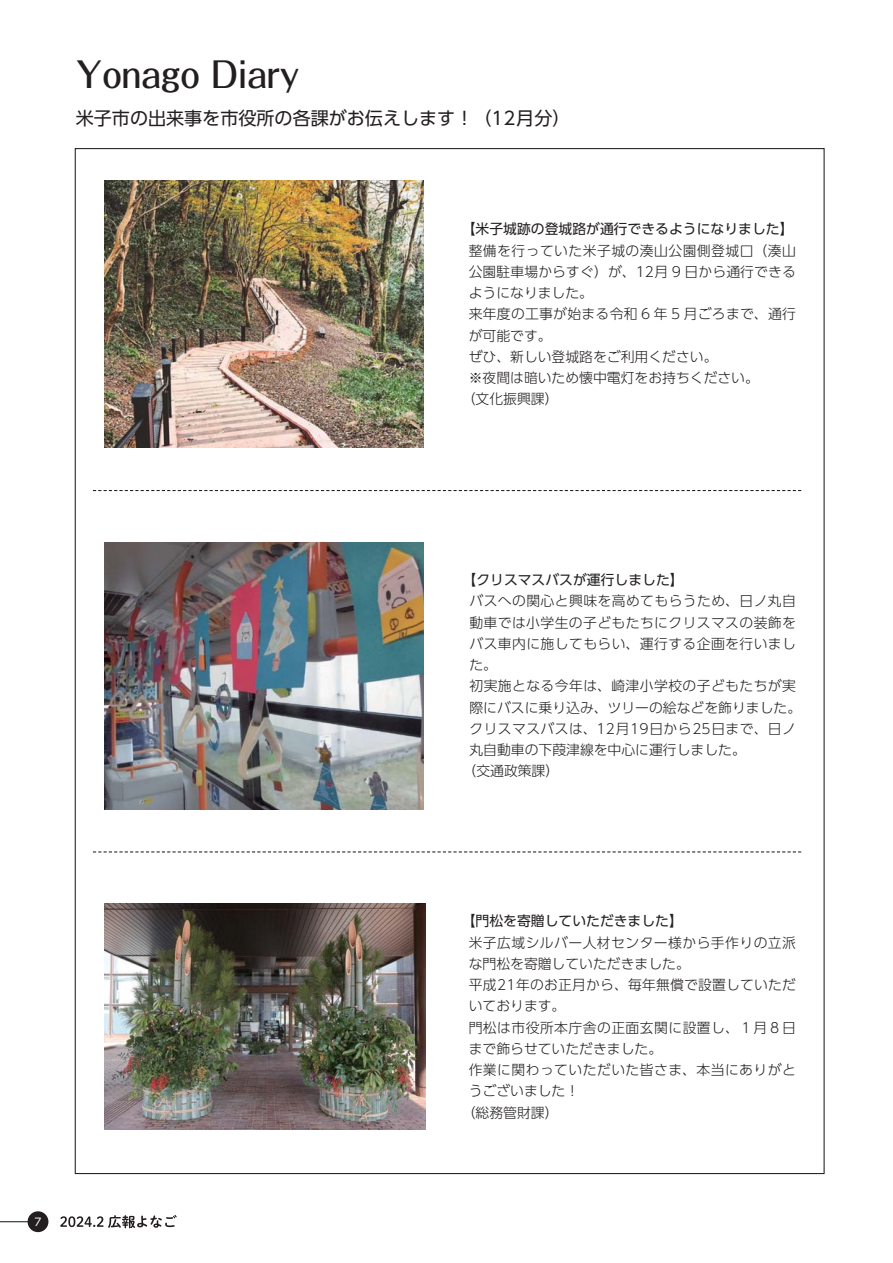
<style>
.page{position:relative;width:893px;height:1263px;background:#fff}
.page>*{position:absolute;margin:0;border:0;box-sizing:border-box;transform-origin:0 0}
.t1{font:35.1px "Folk Pro Medium 90 msp RKSJ H";color:#231f20}
.t2{font:18px "UD Shin Go Pro Regular 90 msp RKSJ H";color:#231f20}
.t3{font:13.8px "UD Shin Go Pro Light 90 msp RKSJ H";letter-spacing:.025em;color:#231f20}
.t4{font:13.8px "UD Shin Go Pro Light 90 msp RKSJ H";color:#231f20}
.t5{font:13.8px "UD Shin Go Pro Regular 90 msp RKSJ H";color:#231f20}
.t6{font:10.65px "UD Shin Go Pro Regular 90 msp RKSJ H";color:#fff}
</style>
<div class="page">
<svg style="left:60px;top:1215px;width:117px;height:13px"></svg>
<svg style="left:93px;top:490px;width:708px;height:1px"></svg>
<svg style="left:93px;top:851px;width:708px;height:1px"></svg>
<img style="left:105px;top:181px;width:319px;height:267px">
<img style="left:105px;top:542px;width:319px;height:267px">
<img style="left:105px;top:904px;width:321px;height:226px">
<hr style="left:0;top:1221px;width:30px;height:1px;background:#231f20">
<div style="left:28px;top:1211px;width:20px;height:21px;background:#231f20;border-radius:50%"></div>
<h1 class="t1" style="left:76px;top:62px;width:225px">Yonago Diary</h1>
<h2 class="t2" style="left:76px;top:112px;width:496px">米子市の出来事を市役所の各課がお伝えします！（12月分）</h2>
<p class="t5" style="left:462px;top:224px;width:333px">【米子城跡の登城路が通行できるようになりました】</p>
<p class="t3" style="left:469px;top:245px;width:329px">整備を行っていた米子城の湊山公園側登城口（湊山</p>
<p class="t3" style="left:469px;top:266px;width:329px">公園駐車場からすぐ）が、12月 9 日から通行できる</p>
<p class="t4" style="left:469px;top:288px;width:126px">ようになりました。</p>
<p class="t3" style="left:469px;top:309px;width:329px">来年度の工事が始まる令和 6 年 5 月ごろまで、通行</p>
<p class="t3" style="left:469px;top:330px;width:84px">が可能です。</p>
<p class="t4" style="left:469px;top:352px;width:250px">ぜひ、新しい登城路をご利用ください。</p>
<p class="t4" style="left:469px;top:373px;width:292px">※夜間は暗いため懐中電灯をお持ちください。</p>
<p class="t3" style="left:462px;top:394px;width:98px">（文化振興課）</p>
<p class="t6" style="left:35px;top:1218px;width:9px">7</p>
<p class="t5" style="left:462px;top:575px;width:223px">【クリスマスバスが運行しました】</p>
<p class="t3" style="left:469px;top:596px;width:328px">バスへの関心と興味を高めてもらうため、日ノ丸自</p>
<p class="t3" style="left:469px;top:617px;width:328px">動車では小学生の子どもたちにクリスマスの装飾を</p>
<p class="t3" style="left:469px;top:639px;width:328px">バス車内に施してもらい、運行する企画を行いまし</p>
<p class="t3" style="left:469px;top:660px;width:29px">た。</p>
<p class="t3" style="left:469px;top:681px;width:328px">初実施となる今年は、崎津小学校の子どもたちが実</p>
<p class="t4" style="left:469px;top:702px;width:333px">際にバスに乗り込み、ツリーの絵などを飾りました。</p>
<p class="t3" style="left:469px;top:724px;width:328px">クリスマスバスは、12月19日から25日まで、日ノ</p>
<p class="t4" style="left:469px;top:745px;width:278px">丸自動車の下葭津線を中心に運行しました。</p>
<p class="t3" style="left:462px;top:766px;width:98px">（交通政策課）</p>
<p class="t5" style="left:462px;top:916px;width:223px">【門松を寄贈していただきました】</p>
<p class="t3" style="left:469px;top:937px;width:329px">米子広域シルバー人材センター様から手作りの立派</p>
<p class="t4" style="left:469px;top:958px;width:223px">な門松を寄贈していただきました。</p>
<p class="t3" style="left:469px;top:980px;width:329px">平成21年のお正月から、毎年無償で設置していただ</p>
<p class="t3" style="left:469px;top:1001px;width:98px">いております。</p>
<p class="t3" style="left:469px;top:1022px;width:329px">門松は市役所本庁舎の正面玄関に設置し、１月８日</p>
<p class="t4" style="left:469px;top:1043px;width:195px">まで飾らせていただきました。</p>
<p class="t3" style="left:469px;top:1065px;width:329px">作業に関わっていただいた皆さま、本当にありがと</p>
<p class="t4" style="left:469px;top:1086px;width:112px">うございました！</p>
<p class="t3" style="left:462px;top:1107px;width:98px">（総務管財課）</p>
</div>
